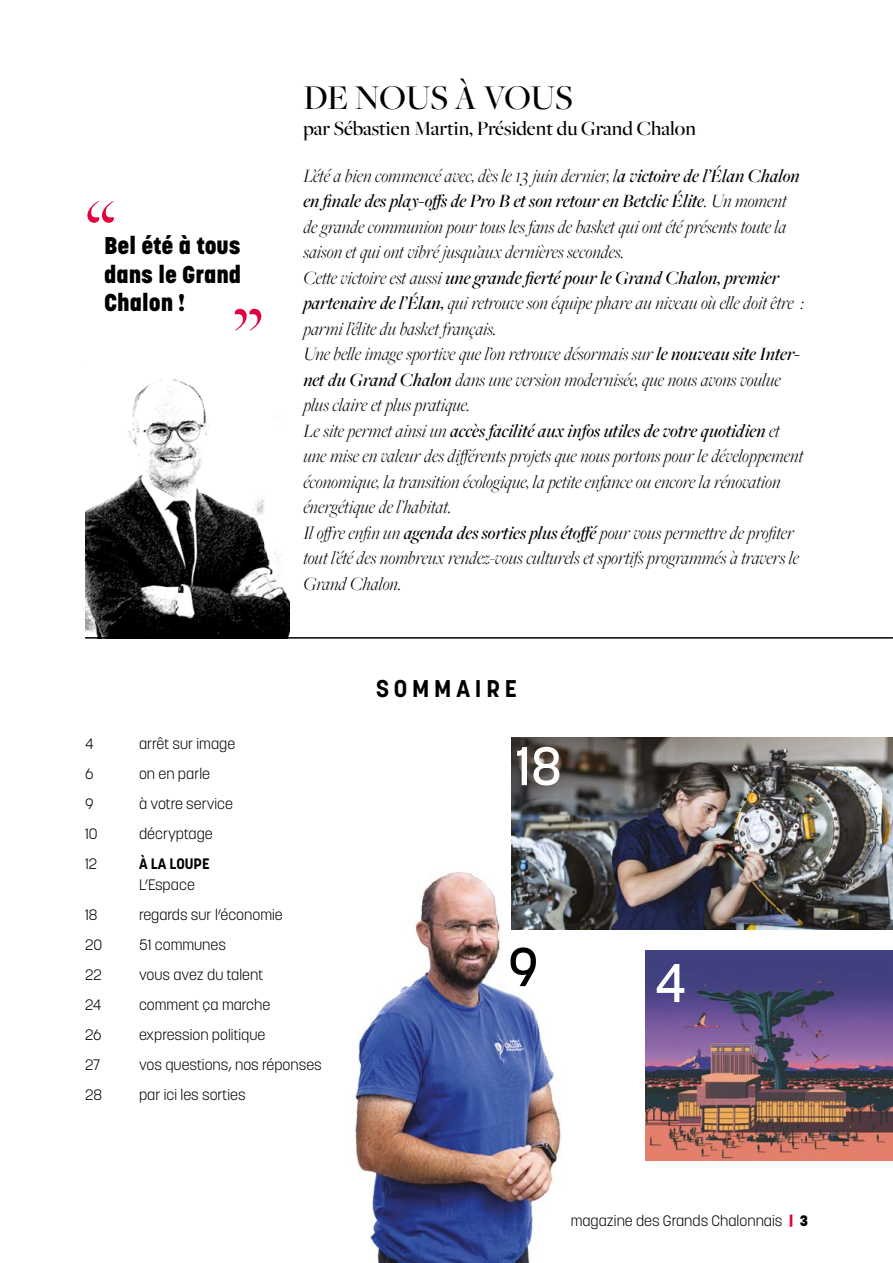
<style>
.page{position:relative;width:893px;height:1263px;background:#fff}
.page>*{position:absolute;margin:0;border:0;box-sizing:border-box;transform-origin:0 0}
.t1{font:300 108px "Freight Big Pro";color:#e4003f}
.t2{font:500 54px "Korolev";color:#fff}
.t3{font:500 54px "Korolev";color:#000}
.t4{font:500 36px "Freight Big Pro";color:#000}
.t5{font:800 24px/28.5px "Korolev";color:#000}
.t6{font:700 24px "Korolev";letter-spacing:.2em;color:#000}
.t7{font:500 21px "Freight Big Pro";color:#000}
.t8{font:italic 300 19.5px/25.5px "Freight Big Pro";color:#000}
.t9{font:300 15px "Korolev";color:#000}
.t10{font:700 15px "Korolev";color:#000}
.s1{font-weight:500}
.s2{font-family:"Freight Big Pro";font-weight:900}
.s3{font-weight:800;color:#e4003f}
.s4{font-weight:800}
</style>
<div class="page">
<img style="left:85px;top:379px;width:204px;height:258px">
<hr style="left:85px;top:637px;width:808px;height:2px;background:#000">
<img style="left:355px;top:862px;width:206px;height:401px">
<img style="left:646px;top:950px;width:246px;height:211px">
<img style="left:512px;top:738px;width:380px;height:192px">
<h1 class="t1" style="left:85px;top:167px;width:33px">“</h1>
<p class="t5" style="left:104px;top:232px;width:138px">Bel été à tous</p>
<p class="t5" style="left:104px;top:260px;width:138px">dans le Grand<br>Chalon !</p>
<h1 class="t1" style="left:264px;top:365px;width:33px;rotate:-180deg">“</h1>
<h3 class="t4" style="left:303px;top:74px;width:271px">DE NOUS À VOUS</h3>
<p class="t7" style="left:303px;top:114px;width:394px">par Sébastien Martin, Président du Grand Chalon</p>
<p class="t8" style="left:303px;top:162px;width:502px">L’été a bien commencé avec, dès le 13 juin dernier, l<span class="s1">a victoire de l’Élan Chalon en finale des play-offs de Pro B et son retour en Betclic Élite</span>. Un moment de grande communion pour tous les fans de basket qui ont été présents toute la saison et qui ont vibré jusqu’aux dernières secondes.<br>Cette victoire est aussi <span class="s1">une grande fierté pour le Grand Chalon, premier partenaire de l’Élan,</span> qui retrouve son équipe phare au niveau où elle doit être : parmi l’élite du basket français.<br>Une belle image sportive que l’on retrouve désormais sur <span class="s1">le nouveau site Inter&shy;net du Grand Chalon</span> dans une version modernisée, que nous avons voulue plus claire et plus pratique.<br>Le site permet ainsi un <span class="s1">accès facilité aux infos utiles de votre quotidien</span> et une mise en valeur des différents projets que nous portons pour le développement économique, la transition écologique, la petite enfance ou encore la rénovation énergétique de l’habitat.<br>Il offre enfin un <span class="s1">agenda des sorties plus étoffé</span> pour vous permettre de profiter tout l’été des nombreux rendez-vous culturels et sportifs programmés à travers le Grand Chalon.</p>
<p class="t6" style="left:376px;top:673px;width:142px">SOMMAIRE</p>
<p class="t9" style="left:85px;top:734px;width:10px">4</p>
<p class="t9" style="left:139px;top:734px;width:98px">arrêt sur image</p>
<p class="t9" style="left:85px;top:764px;width:10px">6</p>
<p class="t9" style="left:139px;top:764px;width:73px">on en parle</p>
<p class="t9" style="left:85px;top:794px;width:10px">9</p>
<p class="t9" style="left:139px;top:794px;width:96px">à votre service</p>
<p class="t9" style="left:85px;top:824px;width:14px">10</p>
<p class="t9" style="left:139px;top:824px;width:75px">décryptage</p>
<p class="t9" style="left:85px;top:854px;width:14px">12</p>
<p class="t10" style="left:139px;top:854px;width:72px">À LA LOUPE</p>
<p class="t9" style="left:139px;top:875px;width:57px">L’Espace</p>
<p class="t9" style="left:85px;top:905px;width:14px">18</p>
<p class="t9" style="left:139px;top:905px;width:145px">regards sur l’économie</p>
<p class="t9" style="left:85px;top:935px;width:19px">20</p>
<p class="t9" style="left:139px;top:935px;width:88px">51 communes</p>
<p class="t9" style="left:85px;top:965px;width:19px">22</p>
<p class="t9" style="left:139px;top:965px;width:126px">vous avez du talent</p>
<p class="t9" style="left:85px;top:995px;width:18px">24</p>
<p class="t9" style="left:139px;top:995px;width:133px">comment ça marche</p>
<p class="t9" style="left:85px;top:1025px;width:18px">26</p>
<p class="t9" style="left:139px;top:1025px;width:128px">expression politique</p>
<p class="t9" style="left:85px;top:1055px;width:17px">27</p>
<p class="t9" style="left:139px;top:1055px;width:184px">vos questions, nos réponses</p>
<p class="t9" style="left:85px;top:1085px;width:19px">28</p>
<p class="t9" style="left:139px;top:1085px;width:108px">par ici les sorties</p>
<h2 class="t2" style="left:515px;top:732px;width:48px">18</h2>
<h2 class="t3" style="left:508px;top:933px;width:32px">9</h2>
<h2 class="t2" style="left:655px;top:949px;width:33px">4</h2>
<p class="t9" style="left:473px;top:1211px;width:336px"><span class="s2">N°95</span> <span class="s3">|</span> <span class="s1">NOUS</span> Le magazine des Grands Chalonnais <span class="s3">|</span> <span class="s4">3</span></p>
</div>
